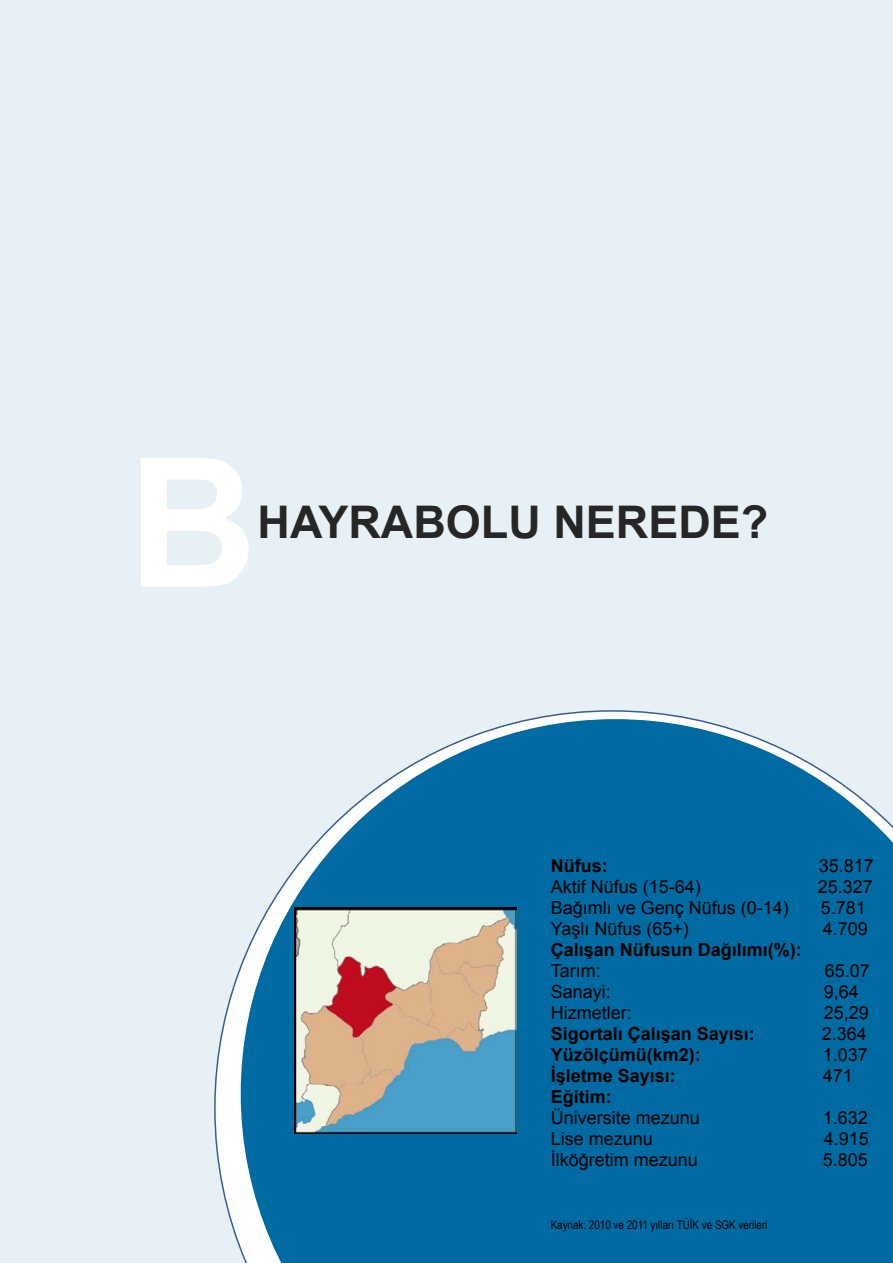
<style>
.page{position:relative;width:893px;height:1263px;background:#e6f0f5}
.page>*{position:absolute;margin:0;border:0;box-sizing:border-box;transform-origin:0 0}
.t1{font:700 180px "Arial";color:#fff}
.t2{font:700 45px "Arial";color:#262626}
.t3{font:18px "Arial";color:#000}
.t4{font:700 18px "Arial";color:#000}
.t5{font:12px "Arial Narrow";color:#000}
</style>
<div class="page">
<svg style="left:214px;top:710px;width:481px;height:542px"></svg>
<svg style="left:241px;top:719px;width:652px;height:544px;background:#207dad"></svg>
<img style="left:294px;top:908px;width:222px;height:225px">
<h1 class="t1" style="left:128px;top:404px;width:131px">B</h1>
<h2 class="t2" style="left:258px;top:492px;width:512px">HAYRABOLU NEREDE?</h2>
<p class="t4" style="left:551px;top:853px;width:58px">Nüfus:</p>
<p class="t3" style="left:819px;top:853px;width:57px">35.817</p>
<p class="t3" style="left:551px;top:874px;width:152px">Aktif Nüfus (15-64)</p>
<p class="t3" style="left:818px;top:874px;width:57px">25.327</p>
<p class="t3" style="left:551px;top:895px;width:240px">Bağımlı ve Genç Nüfus (0-14)</p>
<p class="t3" style="left:821px;top:895px;width:47px">5.781</p>
<p class="t3" style="left:551px;top:916px;width:140px">Yaşlı Nüfus (65+)</p>
<p class="t3" style="left:823px;top:916px;width:47px">4.709</p>
<p class="t4" style="left:551px;top:937px;width:253px">Çalışan Nüfusun Dağılımı(%):</p>
<p class="t3" style="left:551px;top:958px;width:52px">Tarım:</p>
<p class="t3" style="left:825px;top:958px;width:47px">65.07</p>
<p class="t3" style="left:551px;top:979px;width:62px">Sanayi:</p>
<p class="t3" style="left:824px;top:979px;width:37px">9,64</p>
<p class="t3" style="left:551px;top:1000px;width:82px">Hizmetler:</p>
<p class="t3" style="left:824px;top:1000px;width:47px">25,29</p>
<p class="t4" style="left:551px;top:1021px;width:206px">Sigortalı Çalışan Sayısı:</p>
<p class="t3" style="left:822px;top:1021px;width:47px">2.364</p>
<p class="t4" style="left:551px;top:1042px;width:152px">Yüzölçümü(km2):</p>
<p class="t3" style="left:823px;top:1042px;width:47px">1.037</p>
<p class="t4" style="left:551px;top:1063px;width:127px">İşletme Sayısı:</p>
<p class="t3" style="left:823px;top:1063px;width:32px">471</p>
<p class="t4" style="left:551px;top:1084px;width:63px">Eğitim:</p>
<p class="t3" style="left:551px;top:1105px;width:151px">Üniversite mezunu</p>
<p class="t3" style="left:823px;top:1105px;width:47px">1.632</p>
<p class="t3" style="left:551px;top:1126px;width:104px">Lise mezunu</p>
<p class="t3" style="left:824px;top:1126px;width:47px">4.915</p>
<p class="t3" style="left:551px;top:1147px;width:149px">İlköğretim mezunu</p>
<p class="t3" style="left:823px;top:1147px;width:47px">5.805</p>
<p class="t5" style="left:551px;top:1215px;width:218px">Kaynak: 2010 ve 2011 yılları TÜİK ve SGK verileri</p>
</div>
